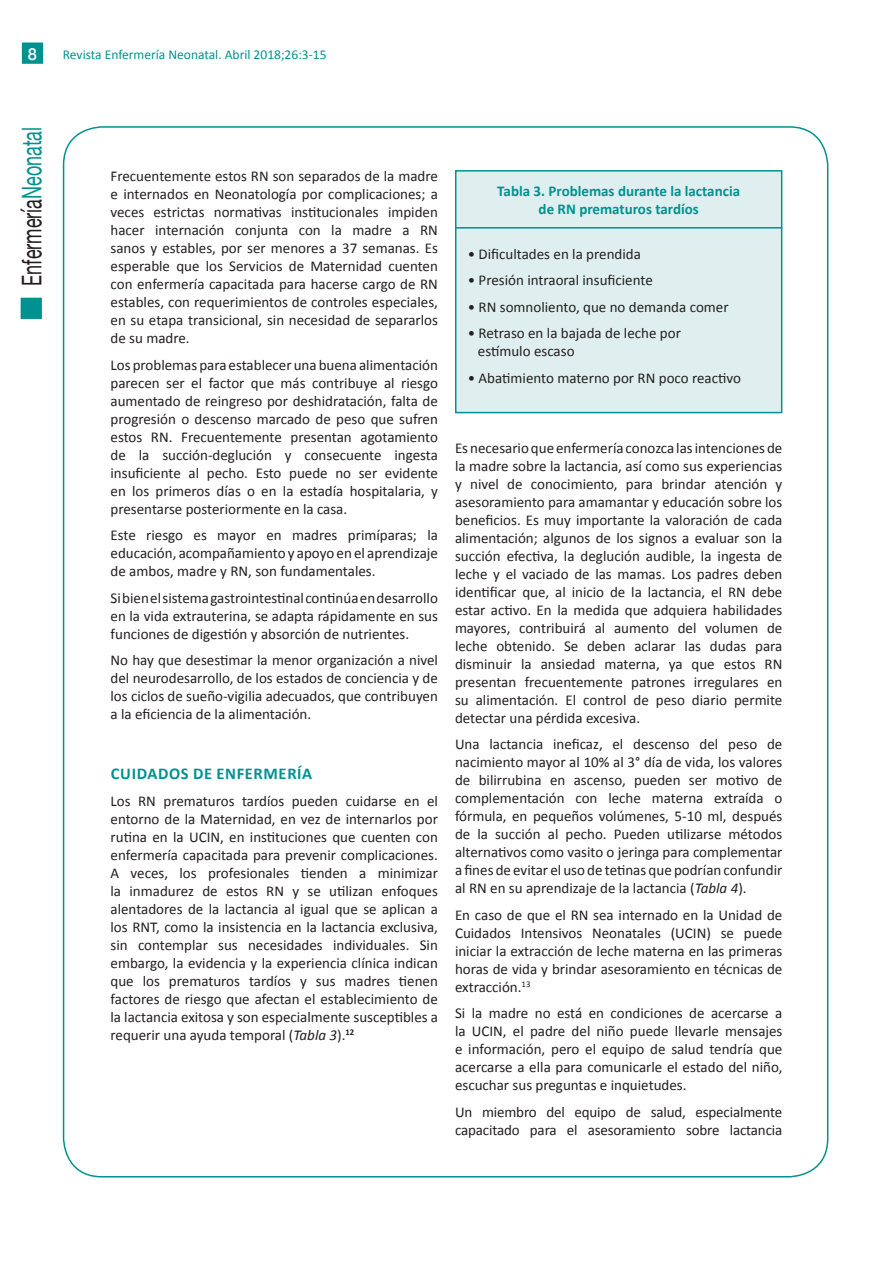
<style>
.page{position:relative;width:893px;height:1263px;background:#fff}
.page>*{position:absolute;margin:0;border:0;box-sizing:border-box;transform-origin:0 0}
.t1{font:27.15px "Helvetica Neue";color:#231f20;scale:.66 1}
._4_Título_normalx11{font:700 16.5px "Calibri";letter-spacing:.04em;color:#009290}
.t2{font:500 16.5px "Helvetica Neue";color:#fff}
._3_Texto_normalx10{font:15px/18px "Calibri";color:#231f20;text-align:justify}
._7_Cuadros_texto_x10{font:15px/18px "Calibri";color:#231f20}
._6_Cuadros_Título{font:700 15px/18px "Calibri";color:#009290;text-align:center}
._7_Cuadros_texto_x10-2{font:13.5px "Calibri";color:#009290}
.s1{color:#009290}
.s2{font-style:italic}
</style>
<div class="page">
<div style="left:21px;top:298px;width:21px;height:21px;background:#009290;border:2px solid #009290"></div>
<div style="left:22px;top:43px;width:21px;height:21px;background:#009290"></div>
<div style="left:455px;top:170px;width:327px;height:243px;background:#dfeff0;border:2px solid #009290"></div>
<hr style="left:455px;top:227px;width:327px;height:2px;background:#009290">
<p class="t2" style="left:28px;top:41px;width:11px">8</p>
<p class="_7_Cuadros_texto_x10-2" style="left:63px;top:46px;width:265px">Revista Enfermería Neonatal. Abril 2018;26:3-15</p>
<h1 class="t1" style="left:12px;top:286px;width:242px;rotate:-90deg">Enfermería<span class="s1">Neonatal</span></h1>
<p class="_3_Texto_normalx10" style="left:111px;top:167px;width:329px">Frecuentemente estos RN son separados de la madre e internados en Neonatología por complicaciones; a veces estrictas normativas institucionales impiden hacer internación conjunta con la madre a RN sanos y estables, por ser menores a 37 semanas. Es esperable que los Servicios de Maternidad cuenten con enfermería capacitada para hacerse cargo de RN estables, con requerimientos de controles especiales, en su etapa transicional, sin necesidad de separarlos de su madre.</p>
<p class="_3_Texto_normalx10" style="left:111px;top:356px;width:329px">Los problemas para establecer una buena alimentación parecen ser el factor que más contribuye al riesgo aumentado de reingreso por deshidratación, falta de progresión o descenso marcado de peso que sufren estos RN. Frecuentemente presentan agotamiento de la succión-deglución y consecuente ingesta insuficiente al pecho. Esto puede no ser evidente en los primeros días o en la estadía hospitalaria, y presentarse posteriormente en la casa.</p>
<p class="_3_Texto_normalx10" style="left:111px;top:526px;width:329px">Este riesgo es mayor en madres primíparas; la educación, acompañamiento y apoyo en el aprendizaje de ambos, madre y RN, son fundamentales.</p>
<p class="_3_Texto_normalx10" style="left:111px;top:589px;width:329px">Si bien el sistema gastrointestinal continúa en desarrollo en la vida extrauterina, se adapta rápidamente en sus funciones de digestión y absorción de nutrientes.</p>
<p class="_3_Texto_normalx10" style="left:111px;top:651px;width:329px">No hay que desestimar la menor organización a nivel del neurodesarrollo, de los estados de conciencia y de los ciclos de sueño-vigilia adecuados, que contribuyen a la eficiencia de la alimentación.</p>
<p class="_4_Título_normalx11" style="left:111px;top:763px;width:203px">CUIDADOS DE ENFERMERÍA</p>
<p class="_3_Texto_normalx10" style="left:111px;top:792px;width:329px">Los RN prematuros tardíos pueden cuidarse en el entorno de la Maternidad, en vez de internarlos por rutina en la UCIN, en instituciones que cuenten con enfermería capacitada para prevenir complicaciones.<br>A veces, los profesionales tienden a minimizar la inmadurez de estos RN y se utilizan enfoques alentadores de la lactancia al igual que se aplican a los RNT, como la insistencia en la lactancia exclusiva, sin contemplar sus necesidades individuales. Sin embargo, la evidencia y la experiencia clínica indican que los prematuros tardíos y sus madres tienen factores de riesgo que afectan el establecimiento de la lactancia exitosa y son especialmente susceptibles a requerir una ayuda temporal (<span class="s2">Tabla 3</span>).<sup>12</sup></p>
<p class="_6_Cuadros_Título" style="left:497px;top:182px;width:244px">Tabla 3. Problemas durante la lactancia de RN prematuros tardíos</p>
<p class="_7_Cuadros_texto_x10" style="left:468px;top:245px;width:175px">• Dificultades en la prendida</p>
<p class="_7_Cuadros_texto_x10" style="left:468px;top:271px;width:187px">• Presión intraoral insuficiente</p>
<p class="_7_Cuadros_texto_x10" style="left:468px;top:298px;width:262px">• RN somnoliento, que no demanda comer</p>
<p class="_7_Cuadros_texto_x10" style="left:478px;top:324px;width:205px;text-indent:-10px">• Retraso en la bajada de leche por estímulo escaso</p>
<p class="_7_Cuadros_texto_x10" style="left:468px;top:369px;width:275px">• Abatimiento materno por RN poco reactivo</p>
<p class="_3_Texto_normalx10" style="left:455px;top:439px;width:329px">Es necesario que enfermería conozca las intenciones de la madre sobre la lactancia, así como sus experiencias y nivel de conocimiento, para brindar atención y asesoramiento para amamantar y educación sobre los beneficios. Es muy importante la valoración de cada alimentación; algunos de los signos a evaluar son la succión efectiva, la deglución audible, la ingesta de leche y el vaciado de las mamas. Los padres deben identificar que, al inicio de la lactancia, el RN debe estar activo. En la medida que adquiera habilidades mayores, contribuirá al aumento del volumen de leche obtenido. Se deben aclarar las dudas para disminuir la ansiedad materna, ya que estos RN presentan frecuentemente patrones irregulares en su alimentación. El control de peso diario permite detectar una pérdida excesiva.</p>
<p class="_3_Texto_normalx10" style="left:455px;top:735px;width:329px">Una lactancia ineficaz, el descenso del peso de nacimiento mayor al 10% al 3° día de vida, los valores de bilirrubina en ascenso, pueden ser motivo de complementación con leche materna extraída o fórmula, en pequeños volúmenes, 5-10 ml, después de la succión al pecho. Pueden utilizarse métodos alternativos como vasito o jeringa para complementar a fines de evitar el uso de tetinas que podrían confundir al RN en su aprendizaje de la lactancia (<span class="s2">Tabla 4</span>).</p>
<p class="_3_Texto_normalx10" style="left:455px;top:906px;width:329px">En caso de que el RN sea internado en la Unidad de Cuidados Intensivos Neonatales (UCIN) se puede iniciar la extracción de leche materna en las primeras horas de vida y brindar asesoramiento en técnicas de extracción.<sup>13</sup></p>
<p class="_3_Texto_normalx10" style="left:455px;top:1004px;width:329px">Si la madre no está en condiciones de acercarse a la UCIN, el padre del niño puede llevarle mensajes e información, pero el equipo de salud tendría que acercarse a ella para comunicarle el estado del niño, escuchar sus preguntas e inquietudes.</p>
<p class="_3_Texto_normalx10" style="left:455px;top:1103px;width:329px">Un miembro del equipo de salud, especialmente capacitado para el asesoramiento sobre lactancia</p>
</div>
